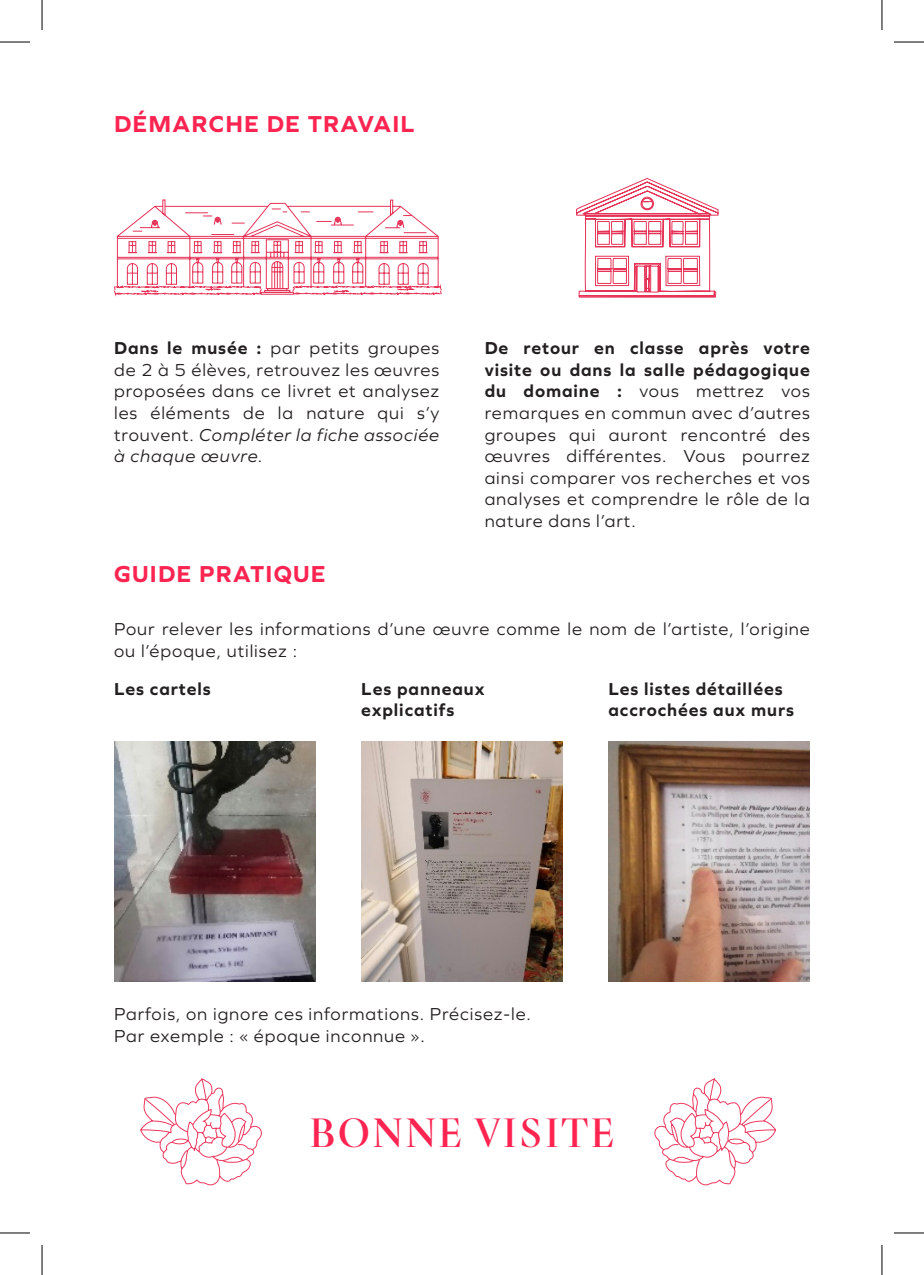
<style>
.page{position:relative;width:924px;height:1275px;background:#fff}
.page>*{position:absolute;margin:0;border:0;box-sizing:border-box;transform-origin:0 0}
.t1{font:40px "Institut De France";letter-spacing:.05em;color:#fd2451}
.t2{font:700 24px "Graphie";letter-spacing:.05em;color:#fd2451}
.t3{font:18px/21.6px "Graphie";letter-spacing:.05em;color:#231f20;text-align:justify}
.t4{font:700 18px/21.6px "Graphie";letter-spacing:.05em;color:#231f20}
.s1{font-weight:700}
.s2{font-style:italic}
</style>
<div class="page">
<img style="left:114px;top:741px;width:201px;height:240px">
<img style="left:361px;top:741px;width:201px;height:240px">
<img style="left:608px;top:741px;width:201px;height:240px">
<svg style="left:114px;top:199px;width:328px;height:97px"></svg>
<hr style="left:190px;top:236px;width:53px;height:1px;background:#e63357">
<svg style="left:140px;top:1078px;width:122px;height:108px"></svg>
<svg style="left:654px;top:1078px;width:122px;height:108px"></svg>
<svg style="left:576px;top:178px;width:142px;height:120px"></svg>
<hr style="left:0;top:42px;width:30px;height:1px;background:#000">
<hr style="left:893px;top:42px;width:30px;height:1px;background:#000">
<hr style="left:0;top:1232px;width:30px;height:1px;background:#000">
<hr style="left:893px;top:1232px;width:30px;height:1px;background:#000">
<hr style="left:42px;top:0;width:1px;height:30px;background:#000">
<hr style="left:42px;top:1245px;width:1px;height:30px;background:#000">
<hr style="left:881px;top:0;width:1px;height:30px;background:#000">
<hr style="left:881px;top:1245px;width:1px;height:30px;background:#000">
<p class="t2" style="left:114px;top:110px;width:302px">DÉMARCHE DE TRAVAIL</p>
<p class="t3" style="left:114px;top:337px;width:326px"><span class="s1">Dans le musée :</span> par petits groupes de 2 à 5 élèves, retrouvez les œuvres proposées dans ce livret et analysez les éléments de la nature qui s’y trouvent. <span class="s2">Compléter la fiche associée à chaque œuvre.</span></p>
<p class="t2" style="left:114px;top:560px;width:213px">GUIDE PRATIQUE</p>
<p class="t3" style="left:484px;top:337px;width:326px"><span class="s1">De retour en classe après votre visite ou dans la salle pédagogique du domaine :</span> vous mettrez vos remarques en commun avec d’autres groupes qui auront rencontré des œuvres différentes. Vous pourrez ainsi comparer vos recherches et vos analyses et comprendre le rôle de la nature dans l’art.</p>
<p class="t3" style="left:114px;top:618px;width:697px">Pour relever les informations d’une œuvre comme le nom de l’artiste, l’origine ou l’époque, utilisez :</p>
<p class="t4" style="left:114px;top:677px;width:98px">Les cartels</p>
<p class="t4" style="left:361px;top:677px;width:125px">Les panneaux explicatifs</p>
<p class="t4" style="left:608px;top:677px;width:187px">Les listes détaillées accrochées aux murs</p>
<p class="t3" style="left:114px;top:1003px;width:418px">Parfois, on ignore ces informations. Précisez-le.</p>
<p class="t3" style="left:114px;top:1024px;width:312px">Par exemple : « époque inconnue ».</p>
<p class="t1" style="left:309px;top:1106px;width:307px">BONNE VISITE</p>
</div>
